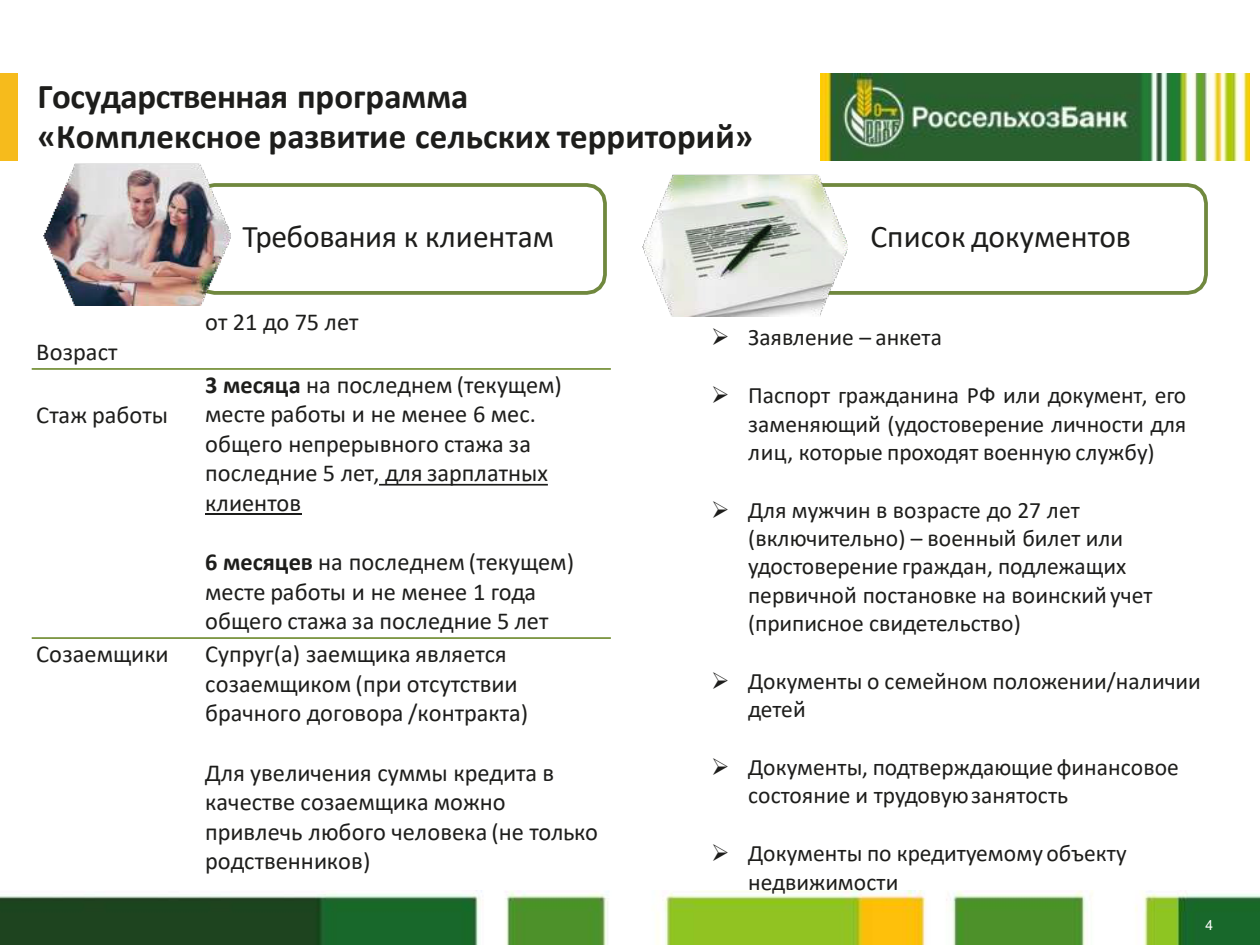
<style>
.page{position:relative;width:1260px;height:945px;background:#fff}
.page>*{position:absolute;margin:0;border:0;box-sizing:border-box;transform-origin:0 0}
.t1{font:700 34.82px/40.4px "Calibri";color:#1d1d1b}
.t2{font:31.5px "Calibri";color:#1d1d1b}
.t3{font:24.32px/29.4px "Calibri";color:#1d1d1b}
.t4{font:23.62px "Calibri";letter-spacing:-.005em;color:#1d1d1b}
.t5{font:23.45px/28.5px "Calibri";color:#1d1d1b}
.t6{font:13.83px "Arial";color:#fff}
.s1{font-weight:700}
</style>
<div class="page">
<img style="left:0;top:891px;width:1260px;height:54px">
<img style="left:821px;top:74px;width:428px;height:87px">
<div style="left:0;top:74px;width:18px;height:87px;background:#f6bb1c"></div>
<hr style="left:32px;top:368px;width:579px;height:2px;background:#77923b">
<hr style="left:32px;top:637px;width:579px;height:2px;background:#77923b">
<svg style="left:379px;top:484px;width:169px;height:2px"></svg>
<hr style="left:205px;top:513px;width:96px;height:2px;background:#1d1d1b">
<svg style="left:231px;top:183px;width:376px;height:112px"></svg>
<svg style="left:848px;top:183px;width:360px;height:112px"></svg>
<img style="left:642px;top:175px;width:206px;height:141px">
<img style="left:44px;top:164px;width:187px;height:141px">
<h1 class="t1" style="left:37px;top:76px;width:717px">Государственная программа<br>«Комплексное развитие сельских территорий»</h1>
<p class="t3" style="left:36px;top:336px;width:83px">Возраст</p>
<p class="t2" style="left:243px;top:215px;width:313px">Требования к клиентам</p>
<p class="t2" style="left:870px;top:215px;width:262px">Список документов</p>
<p class="t3" style="left:205px;top:306px;width:155px">от 21 до 75 лет</p>
<p class="t5" style="left:711px;top:323px;width:232px">➢ Заявление – анкета</p>
<p class="t3" style="left:36px;top:400px;width:133px">Стаж работы</p>
<p class="t3" style="left:205px;top:370px;width:358px"><span class="s1">3 месяца</span> на последнем (текущем) месте работы и не менее 6 мес. общего непрерывного стажа за последние 5 лет, для зарплатных клиентов</p>
<p class="t3" style="left:205px;top:547px;width:370px"><span class="s1">6 месяцев</span> на последнем (текущем) месте работы и не менее 1 года общего стажа за последние 5 лет</p>
<p class="t3" style="left:36px;top:639px;width:134px">Созаемщики</p>
<p class="t3" style="left:205px;top:639px;width:325px">Супруг(а) заемщика является созаемщиком (при отсутствии брачного договора /контракта)</p>
<p class="t3" style="left:205px;top:757px;width:394px">Для увеличения суммы кредита в качестве созаемщика можно привлечь любого человека (не только родственников)</p>
<p class="t5" style="left:748px;top:381px;width:440px;text-align:justify;text-indent:-37px">➢ Паспорт гражданина РФ или документ, его заменяющий (удостоверение личности для лиц, которые проходят военную службу)</p>
<p class="t5" style="left:748px;top:495px;width:377px;text-indent:-37px">➢ Для мужчин в возрасте до 27 лет (включительно) – военный билет или</p>
<p class="t4" style="left:748px;top:550px;width:380px">удостоверение граждан, подлежащих</p>
<p class="t5" style="left:748px;top:580px;width:406px">первичной постановке на воинский учет (приписное свидетельство)</p>
<p class="t5" style="left:748px;top:666px;width:454px;text-indent:-37px">➢ Документы о семейном положении/наличии детей</p>
<p class="t5" style="left:748px;top:752px;width:432px;text-indent:-37px">➢ Документы, подтверждающиефинансовое состояние и трудовуюзанятость</p>
<p class="t5" style="left:748px;top:838px;width:380px;text-indent:-37px">➢ Документы по кредитуемому объекту недвижимости</p>
<p class="t6" style="left:1206px;top:916px;width:9px">4</p>
</div>
